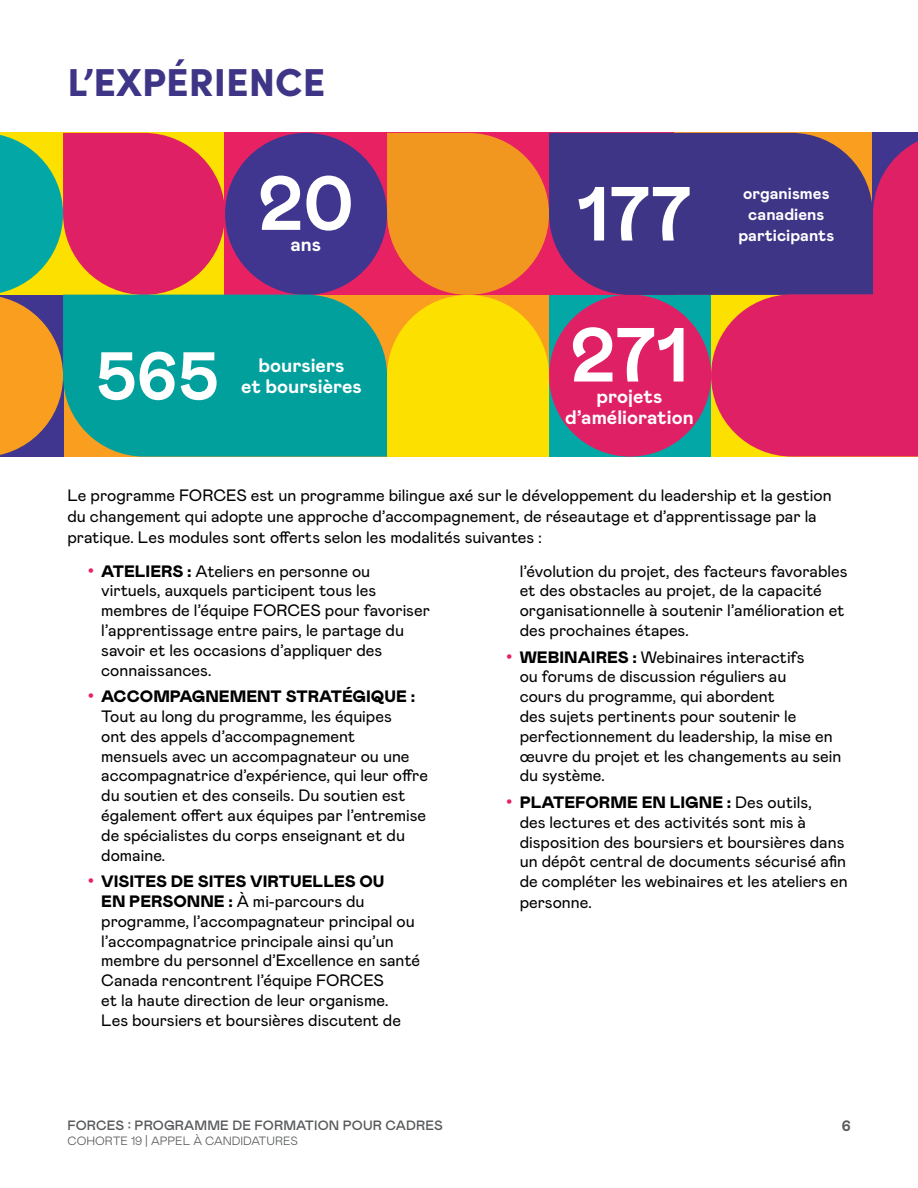
<style>
.page{position:relative;width:918px;height:1188px;background:#fff}
.page>*{position:absolute;margin:0;border:0;box-sizing:border-box;transform-origin:0 0}
.Body{font:700 76.5px "Mabry Pro";color:#fff}
.Body-2{font:700 67.5px "Mabry Pro";color:#fff}
.t1{font:900 39px "Sofia Pro";color:#3f3587}
.Body-3{font:700 19.5px/21px "Mabry Pro";color:#fff;text-align:center}
.Body__Span{font:16.5px/19.8px "Mabry Pro";color:#000}
.Body-4{font:700 16.5px/21px "Mabry Pro";color:#fff;text-align:center}
.t2{font:700 15px "Mabry Pro";color:#58595b}
.t3{font:500 13.5px "Mabry Pro";letter-spacing:.01em;color:#58595b}
.t4{font:300 12px "Mabry Pro";color:#58595b}
.s1{font-family:"Arial";font-size:18px;color:#e82163}
.s2{font-weight:900}
</style>
<div class="page">
<div style="left:225px;top:133px;width:449px;height:162px;background:#e82163"></div>
<div style="left:549px;top:295px;width:162px;height:162px;background:#03a8a6"></div>
<svg style="left:0;top:133px;width:225px;height:324px;background:#bb6757"></svg>
<div style="left:225px;top:133px;width:162px;height:162px;background:#40368f;border-radius:50%"></div>
<div style="left:549px;top:295px;width:162px;height:162px;background:#e02064;border-radius:50%"></div>
<svg style="left:549px;top:133px;width:162px;height:162px;background:#493384"></svg>
<div style="left:63px;top:295px;width:324px;height:162px;background:#02a09d"></div>
<svg style="left:387px;top:133px;width:162px;height:324px;background:#f5ae17"></svg>
<svg style="left:711px;top:133px;width:207px;height:324px;background:#a2326c"></svg>
<h2 class="t1" style="left:68px;top:51px;width:259px">L’EXPÉRIENCE</h2>
<p class="Body" style="left:258px;top:149px;width:97px">20</p>
<p class="Body-3" style="left:290px;top:233px;width:32px">ans</p>
<p class="Body-2" style="left:96px;top:328px;width:125px">565</p>
<p class="Body-3" style="left:241px;top:354px;width:122px">boursiers<br>et boursières</p>
<p class="Body" style="left:577px;top:159px;width:116px">177</p>
<p class="Body-4" style="left:738px;top:182px;width:97px">organismes canadiens participants</p>
<p class="Body" style="left:570px;top:300px;width:120px">271</p>
<p class="Body-3" style="left:565px;top:385px;width:130px">projets d’amélioration</p>
<h2 class="Body__Span" style="left:68px;top:484px;width:766px;line-height:21px">Le programme FORCES est un programme bilingue axé sur le développement du leadership et la gestion du changement qui adopte une approche d’accompagnement, de réseautage et d’apprentissage par la pratique. Les modules sont offerts selon les modalités suivantes :</h2>
<p class="Body__Span" style="left:101px;top:560px;width:330px;text-indent:-14px"><span class="s1">•</span> <span class="s2">ATELIERS :</span> Ateliers en personne ou virtuels, auxquels participent tous les membres de l’équipe FORCES pour favoriser l’apprentissage entre pairs, le partage du savoir et les occasions d’appliquer des connaissances.</p>
<p class="Body__Span" style="left:101px;top:686px;width:328px;text-indent:-14px"><span class="s1">•</span> <span class="s2">ACCOMPAGNEMENT STRATÉGIQUE :<br></span>Tout au long du programme, les équipes<br>ont des appels d’accompagnement<br>mensuels avec un accompagnateur ou une accompagnatrice d’expérience, qui leur offre du soutien et des conseils. Du soutien est également offert aux équipes par l’entremise de spécialistes du corps enseignant et du domaine.</p>
<p class="Body__Span" style="left:101px;top:871px;width:320px;text-indent:-14px"><span class="s1">•</span> <span class="s2">VISITES DE SITES VIRTUELLES OU<br>EN PERSONNE :</span> À mi-parcours du programme, l’accompagnateur principal ou l’accompagnatrice principale ainsi qu’un membre du personnel d’Excellence en santé Canada rencontrent l’équipe FORCES<br>et la haute direction de leur organisme.<br>Les boursiers et boursières discutent de</p>
<p class="Body__Span" style="left:520px;top:560px;width:329px">l’évolution du projet, des facteurs favorables et des obstacles au projet, de la capacité organisationnelle à soutenir l’amélioration et des prochaines étapes.</p>
<p class="Body__Span" style="left:520px;top:646px;width:323px;text-indent:-14px"><span class="s1">•</span> <span class="s2">WEBINAIRES :</span> Webinaires interactifs<br>ou forums de discussion réguliers au<br>cours du programme, qui abordent<br>des sujets pertinents pour soutenir le perfectionnement du leadership, la mise en œuvre du projet et les changements au sein du système.</p>
<p class="Body__Span" style="left:520px;top:791px;width:330px;text-indent:-14px"><span class="s1">•</span> <span class="s2">PLATEFORME EN LIGNE :</span> Des outils,<br>des lectures et des activités sont mis à disposition des boursiers et boursières dans un dépôt central de documents sécurisé afin de compléter les webinaires et les ateliers en personne.</p>
<p class="t3" style="left:68px;top:1116px;width:377px">FORCES : PROGRAMME DE FORMATION POUR CADRES</p>
<p class="t2" style="left:842px;top:1115px;width:11px">6</p>
<p class="t4" style="left:68px;top:1132px;width:232px">COHORTE 19 | APPEL À CANDIDATURES</p>
</div>
